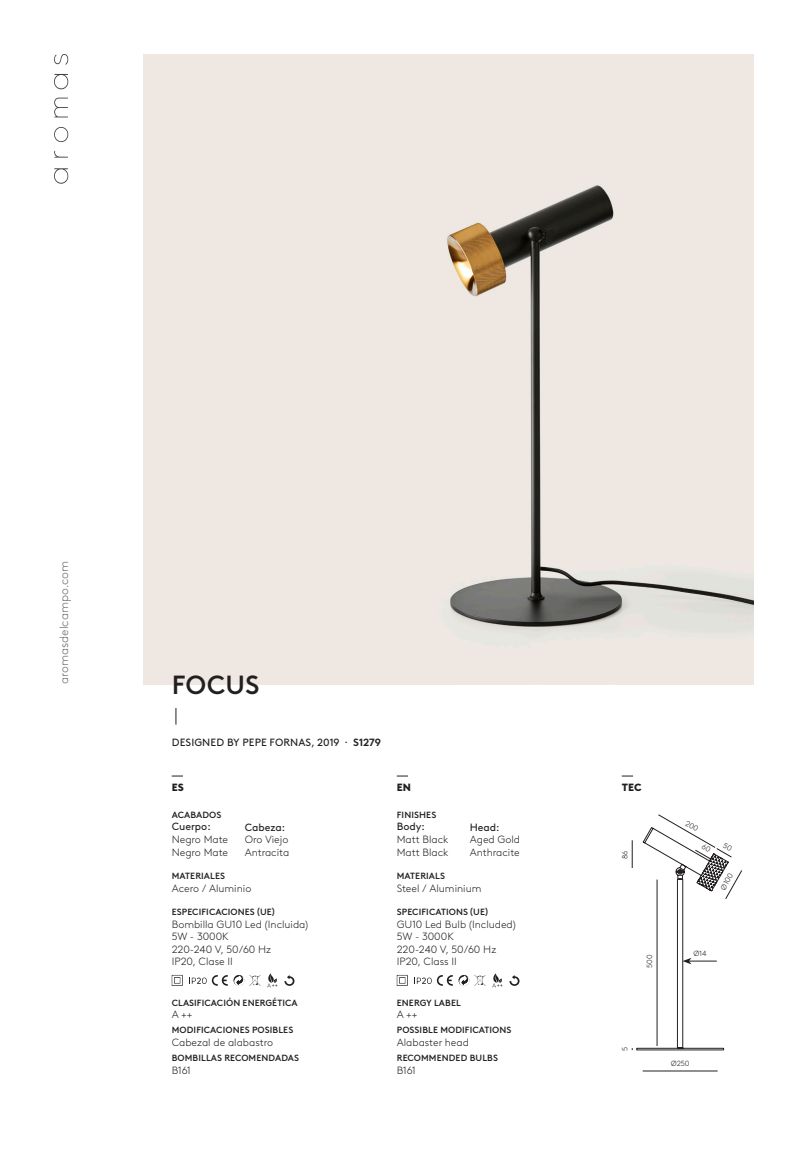
<style>
.page{position:relative;width:808px;height:1149px;background:#fff}
.page>*{position:absolute;margin:0;border:0;box-sizing:border-box;transform-origin:0 0}
.t1{font:500 26.25px "Brown LL";letter-spacing:.01em;color:#231f20}
.t2{font:300 12px "Brown LL";color:#6c6d70}
.t3{font:300 10.5px "Brown LL";color:#231f20}
.t4{font:10.5px "Brown LL";color:#231f20}
.t5{font:900 10.5px "Brown LL";letter-spacing:.01em;color:#231f20}
.t6{font:500 9px "Brown LL";letter-spacing:.01em;color:#231f20}
.t7{font:300 7.5px "Brown LL";color:#231f20}
.s1{font-weight:700}
</style>
<div class="page">
<svg style="left:54px;top:168px;width:14px;height:16px"></svg>
<svg style="left:54px;top:74px;width:14px;height:15px"></svg>
<svg style="left:54px;top:151px;width:14px;height:6px"></svg>
<svg style="left:54px;top:127px;width:14px;height:15px"></svg>
<svg style="left:54px;top:98px;width:14px;height:19px"></svg>
<svg style="left:54px;top:54px;width:14px;height:11px"></svg>
<div style="left:144px;top:54px;width:610px;height:630px;background:#eee7e2"></div>
<svg style="left:176px;top:708px;width:1px;height:16px"></svg>
<svg style="left:284px;top:975px;width:11px;height:10px"></svg>
<svg style="left:189px;top:974px;width:72px;height:11px"></svg>
<svg style="left:267px;top:973px;width:10px;height:14px"></svg>
<svg style="left:172px;top:974px;width:11px;height:11px"></svg>
<svg style="left:509px;top:975px;width:11px;height:10px"></svg>
<svg style="left:414px;top:974px;width:72px;height:11px"></svg>
<svg style="left:492px;top:973px;width:10px;height:14px"></svg>
<svg style="left:397px;top:974px;width:11px;height:11px"></svg>
<div style="left:636px;top:1047px;width:88px;height:2px;border:1px solid #231f20"></div>
<hr style="left:643px;top:1070px;width:75px;height:1px;background:#231f20">
<svg style="left:632px;top:840px;width:1px;height:27px"></svg>
<svg style="left:643px;top:814px;width:99px;height:234px"></svg>
<p class="t2" style="left:56px;top:684px;width:125px;rotate:-90deg">aromasdelcampo.com</p>
<p class="t1" style="left:172px;top:664px;width:89px">FOCUS</p>
<p class="t4" style="left:172px;top:734px;width:211px">DESIGNED BY PEPE FORNAS, 2019 · <span class="s1">S1279</span></p>
<p class="t5" style="left:172px;top:779px;width:14px">ES</p>
<p class="t5" style="left:397px;top:779px;width:16px">EN</p>
<p class="t5" style="left:622px;top:779px;width:21px">TEC</p>
<p class="t6" style="left:172px;top:807px;width:51px">ACABADOS</p>
<p class="t4" style="left:172px;top:818px;width:41px">Cuerpo:</p>
<p class="t3" style="left:172px;top:831px;width:58px">Negro Mate</p>
<p class="t3" style="left:172px;top:844px;width:58px">Negro Mate</p>
<p class="t6" style="left:172px;top:868px;width:55px">MATERIALES</p>
<p class="t3" style="left:172px;top:880px;width:81px">Acero / Aluminio</p>
<p class="t6" style="left:172px;top:904px;width:105px">ESPECIFICACIONES (UE)</p>
<p class="t3" style="left:172px;top:916px;width:138px">Bombilla GU10 Led (Incluida)</p>
<p class="t3" style="left:172px;top:928px;width:58px">5W - 3000K</p>
<p class="t3" style="left:172px;top:941px;width:101px">220-240 V, 50/60 Hz</p>
<p class="t3" style="left:172px;top:954px;width:63px">IP20, Clase II</p>
<p class="t6" style="left:172px;top:995px;width:127px">CLASIFICACIÓN ENERGÉTICA</p>
<p class="t3" style="left:172px;top:1006px;width:22px">A ++</p>
<p class="t6" style="left:172px;top:1022px;width:123px">MODIFICACIONES POSIBLES</p>
<p class="t3" style="left:172px;top:1034px;width:103px">Cabezal de alabastro</p>
<p class="t6" style="left:172px;top:1050px;width:129px">BOMBILLAS RECOMENDADAS</p>
<p class="t3" style="left:172px;top:1062px;width:20px">B161</p>
<p class="t4" style="left:245px;top:818px;width:42px">Cabeza:</p>
<p class="t3" style="left:245px;top:831px;width:45px">Oro Viejo</p>
<p class="t3" style="left:245px;top:844px;width:46px">Antracita</p>
<p class="t6" style="left:397px;top:807px;width:41px">FINISHES</p>
<p class="t4" style="left:397px;top:818px;width:30px">Body:</p>
<p class="t3" style="left:397px;top:831px;width:53px">Matt Black</p>
<p class="t3" style="left:397px;top:844px;width:53px">Matt Black</p>
<p class="t6" style="left:397px;top:868px;width:50px">MATERIALS</p>
<p class="t3" style="left:397px;top:880px;width:86px">Steel / Aluminium</p>
<p class="t6" style="left:397px;top:904px;width:93px">SPECIFICATIONS (UE)</p>
<p class="t3" style="left:397px;top:916px;width:121px">GU10 Led Bulb (Included)</p>
<p class="t3" style="left:397px;top:928px;width:58px">5W - 3000K</p>
<p class="t3" style="left:397px;top:941px;width:101px">220-240 V, 50/60 Hz</p>
<p class="t3" style="left:397px;top:954px;width:62px">IP20, Class II</p>
<p class="t6" style="left:397px;top:995px;width:66px">ENERGY LABEL</p>
<p class="t3" style="left:397px;top:1006px;width:22px">A ++</p>
<p class="t6" style="left:397px;top:1022px;width:116px">POSSIBLE MODIFICATIONS</p>
<p class="t3" style="left:397px;top:1034px;width:74px">Alabaster head</p>
<p class="t6" style="left:397px;top:1050px;width:103px">RECOMMENDED BULBS</p>
<p class="t3" style="left:397px;top:1062px;width:20px">B161</p>
<p class="t4" style="left:470px;top:818px;width:31px">Head:</p>
<p class="t3" style="left:470px;top:831px;width:52px">Aged Gold</p>
<p class="t3" style="left:470px;top:844px;width:52px">Anthracite</p>
<p class="t7" style="left:619px;top:858px;width:10px;rotate:-90deg">86</p>
<p class="t7" style="left:644px;top:967px;width:15px;rotate:-90deg">500</p>
<p class="t7" style="left:619px;top:1050px;width:6px;rotate:-90deg">5</p>
<p class="t7" style="left:718px;top:886px;width:19px;rotate:-61deg">Ø100</p>
<p class="t7" style="left:693px;top:948px;width:14px">Ø14</p>
<p class="t7" style="left:671px;top:1058px;width:20px">Ø250</p>
</div>
